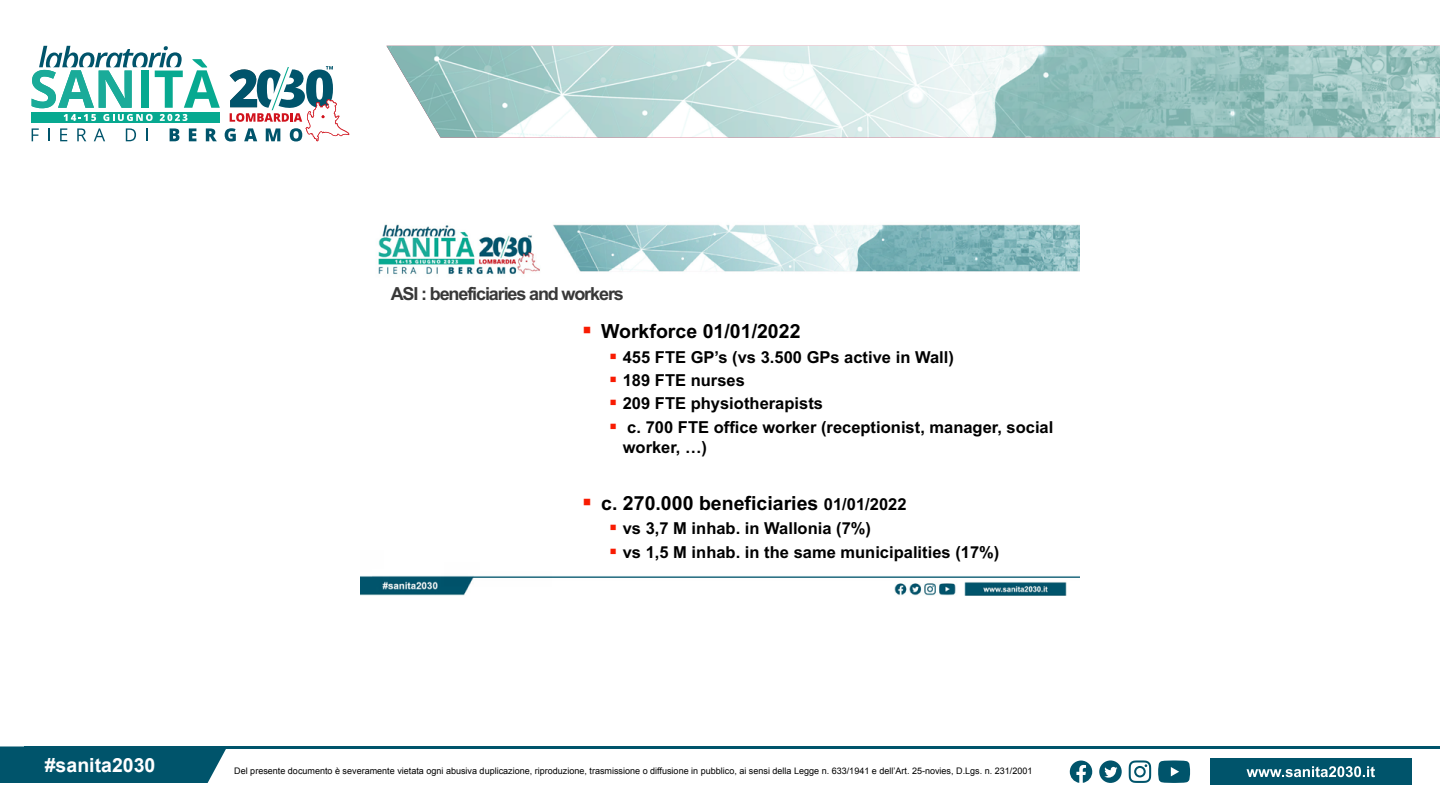
<style>
.page{position:relative;width:1440px;height:810px;background:#fff}
.page>*{position:absolute;margin:0;border:0;box-sizing:border-box;transform-origin:0 0}
.t1{font:700 19.5px "Arial";color:#000}
.t2{font:700 19.5px "Arial";color:#fff}
.t3{font:700 18px "Arial";letter-spacing:-.06em;color:#383838}
.t4{font:700 16.5px/19.4px "Arial";color:#000}
.t5{font:9px "Arial";color:#000}
.s1{color:#f81b02}
.s2{font-size:16.5px}
</style>
<div class="page">
<img style="left:386px;top:46px;width:1054px;height:92px">
<svg style="left:32px;top:46px;width:317px;height:95px"></svg>
<div style="left:0;top:746px;width:226px;height:37px;background:#00546b"></div>
<div style="left:1210px;top:759px;width:201px;height:26px;background:#00546b"></div>
<hr style="left:24px;top:746px;width:1416px;height:3px;background:#00546b">
<svg style="left:1247px;top:766px;width:128px;height:11px"></svg>
<svg style="left:1129px;top:760px;width:22px;height:23px"></svg>
<svg style="left:1158px;top:760px;width:32px;height:23px"></svg>
<svg style="left:1070px;top:761px;width:22px;height:22px"></svg>
<svg style="left:1099px;top:760px;width:23px;height:23px"></svg>
<img style="left:360px;top:224px;width:720px;height:372px">
<p class="t2" style="left:45px;top:752px;width:112px">#sanita2030</p>
<p class="t3" style="left:391px;top:281px;width:235px">ASI : beneficiaries and workers</p>
<p class="t1" style="left:582px;top:317px;width:220px"><span class="s1">▪</span> Workforce 01/01/2022</p>
<p class="t4" style="left:609px;top:347px;width:346px"><span class="s1">▪</span> 455 FTE GP’s (vs 3.500 GPs active in Wall)</p>
<p class="t4" style="left:609px;top:371px;width:137px"><span class="s1">▪</span> 189 FTE nurses</p>
<p class="t4" style="left:609px;top:394px;width:215px"><span class="s1">▪</span> 209 FTE physiotherapists</p>
<p class="t4" style="left:623px;top:418px;width:432px;text-indent:-14px"><span class="s1">▪</span> c. 700 FTE office worker (receptionist, manager, social worker, …)</p>
<p class="t1" style="left:582px;top:490px;width:326px"><span class="s1">▪</span> c. 270.000 beneficiaries <span class="s2">01/01/2022</span></p>
<p class="t4" style="left:609px;top:519px;width:263px"><span class="s1">▪</span> vs 3,7 M inhab. in Wallonia (7%)</p>
<p class="t4" style="left:609px;top:543px;width:392px"><span class="s1">▪</span> vs 1,5 M inhab. in the same municipalities (17%)</p>
<p class="t5" style="left:234px;top:765px;width:800px">Del presente documento è severamente vietata ogni abusiva duplicazione, riproduzione, trasmissione o diffusione in pubblico, ai sensi della Legge n. 633/1941 e dell’Art. 25-novies, D.Lgs. n. 231/2001</p>
</div>
